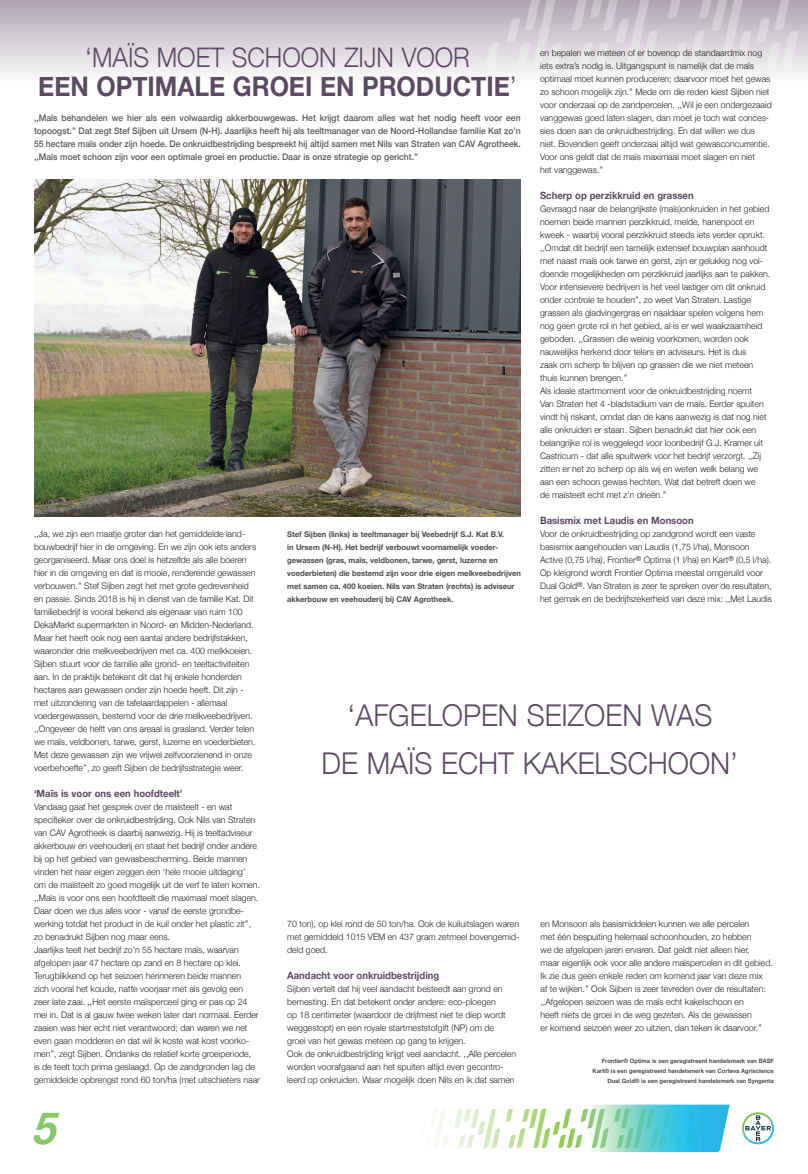
<style>
.page{position:relative;width:808px;height:1174px;background:#fff}
.page>*{position:absolute;margin:0;border:0;box-sizing:border-box;transform-origin:0 0}
.t1{font:italic 700 44.3px "Helvetica Neue";color:#88c869;scale:.95 1}
.t2{font:300 30px/48px "Helvetica Neue";color:#5c4963;text-align:center;scale:.95 1}
.t3{font:700 27px/29px "Helvetica Neue";color:#5c4963;text-align:center;scale:.92 1}
.t4{font:700 10px "Helvetica Neue";color:#5c4963;scale:.95 1}
.t5{font:300 9px/13px "Helvetica Neue";color:#231f20}
.t6{font:500 9px/13px "Helvetica Neue";color:#57585a;text-align:justify;scale:.95 1}
.t7{font:700 7.8px/13px "Helvetica Neue";color:#4b4c4d}
.t8{font:700 6px/10px "Helvetica Neue";color:#4b4c4d;text-align:right}
.s1{font-weight:300}
</style>
<div class="page">
<div style="left:0;top:0;width:808px;height:94px;background:linear-gradient(to bottom,#aea5b1,#fff)"></div>
<svg style="left:486px;top:0;width:312px;height:67px;background:#d1ccd3"></svg>
<img style="left:34px;top:179px;width:487px;height:338px">
<svg style="left:434px;top:1104px;width:340px;height:48px"></svg>
<h3 class="t3" style="left:38px;top:44px;width:521px"><span class="s1">‘MAÏS MOET SCHOON ZIJN VOOR<br></span>EEN OPTIMALE GROEI EN PRODUCTIE<span class="s1">’</span></h3>
<p class="t5" style="left:540px;top:45px;width:233px">en bepalen we meteen of er bovenop de standaardmix nog iets extra’s nodig is. Uitgangspunt is namelijk dat de maïs optimaal moet kunnen produceren; daarvoor moet het gewas zo schoon mogelijk zijn.’’ Mede om die reden kiest Sijben niet voor onderzaai op de zandpercelen. ,,Wil je een ondergezaaid vanggewas goed laten slagen, dan moet je toch wat conces&shy;sies doen aan de onkruidbestrijding. En dat willen we dus niet. Bovendien geeft onderzaai altijd wat gewasconcurrentie.<br>Voor ons geldt dat de maïs maximaal moet slagen en niet<br>het vanggewas.’’</p>
<p class="t4" style="left:540px;top:187px;width:163px">Scherp op perzikkruid en grassen</p>
<p class="t5" style="left:540px;top:201px;width:232px">Gevraagd naar de belangrijkste (maïs)onkruiden in het gebied noemen beide mannen perzikkruid, melde, hanenpoot en kweek - waarbij vooral perzikkruid steeds iets verder oprukt. ,,Omdat dit bedrijf een tamelijk extensief bouwplan aanhoudt met naast maís ook tarwe en gerst, zijn er gelukkig nog vol&shy;doende mogelijkheden om perzikkruid jaarlijks aan te pakken.<br>Voor intensievere bedrijven is het veel lastiger om dit onkruid onder controle te houden’’, zo weet Van Straten. Lastige grassen als gladvingergras en naaldaar spelen volgens hem nog geen grote rol in het gebied, al is er wel waakzaamheid geboden. ,,Grassen die weinig voorkomen, worden ook nauwelijks herkend door telers en adviseurs. Het is dus<br>zaak om scherp te blijven op grassen die we niet meteen thuis kunnen brengen.’’<br>Als ideale startmoment voor de onkruidbestrijding noemt<br>Van Straten het 4 -bladstadium van de maïs. Eerder spuiten vindt hij riskant, omdat dan de kans aanwezig is dat nog niet alle onkruiden er staan. Sijben benadrukt dat hier ook een belangrijke rol is weggelegd voor loonbedrijf G.J. Kramer uit Castricum - dat alle spuitwerk voor het bedrijf verzorgt. ,,Zij zitten er net zo scherp op als wij en weten welk belang we aan een schoon gewas hechten. Wat dat betreft doen we<br>de maïsteelt echt met z’n drieën.’’</p>
<p class="t4" style="left:540px;top:512px;width:163px">Basismix met Laudis en Monsoon</p>
<p class="t5" style="left:540px;top:526px;width:233px">Voor de onkruidbestrijding op zandgrond wordt een vaste basismix aangehouden van Laudis (1,75 l/ha), Monsoon Active (0,75 l/ha), Frontier<sup>®</sup> Optima (1 l/ha) en Kart<sup>®</sup> (0,5 l/ha).<br>Op kleigrond wordt Frontier Optima meestal omgeruild voor Dual Gold<sup>®</sup>. Van Straten is zeer te spreken over de resultaten, het gemak en de bedrijfszekerheid van deze mix: ,,Met Laudis</p>
<p class="t6" style="left:34px;top:110px;width:514px">,,Maïs behandelen we hier als een volwaardig akkerbouwgewas. Het krijgt daarom alles wat het nodig heeft voor een topoogst.’’ Dat zegt Stef Sijben uit Ursem (N-H). Jaarlijks heeft hij als teeltmanager van de Noord-Hollandse familie Kat zo’n 55 hectare maïs onder zijn hoede. De onkruidbestrijding bespreekt hij altijd samen met Nils van Straten van CAV Agrotheek. ,,Maïs moet schoon zijn voor een optimale groei en productie. Daar is onze strategie op gericht.’’</p>
<p class="t5" style="left:34px;top:527px;width:224px">,,Ja, we zijn een maatje groter dan het gemiddelde land&shy;bouwbedrijf hier in de omgeving. En we zijn ook iets anders georganiseerd. Maar ons doel is hetzelfde als alle boeren hier in de omgeving en dat is mooie, renderende gewassen verbouwen.’’ Stef Sijben zegt het met grote gedrevenheid en passie. Sinds 2018 is hij in dienst van de familie Kat. Dit familiebedrijf is vooral bekend als eigenaar van ruim 100<br>DekaMarkt supermarkten in Noord- en Midden-Nederland.<br>Maar het heeft ook nog een aantal andere bedrijfstakken, waaronder drie melkveebedrijven met ca. 400 melkkoeien.<br>Sijben stuurt voor de familie alle grond- en teeltactiviteiten aan. In de praktijk betekent dit dat hij enkele honderden hectares aan gewassen onder zijn hoede heeft. Dit zijn - met uitzondering van de tafelaardappelen - allemaal voedergewassen, bestemd voor de drie melkveebedrijven. ,,Ongeveer de helft van ons areaal is grasland. Verder telen we maïs, veldbonen, tarwe, gerst, luzerne en voederbieten.<br>Met deze gewassen zijn we vrijwel zelfvoorzienend in onze voerbehoefte’’, zo geeft Sijben de bedrijfsstrategie weer.</p>
<p class="t4" style="left:34px;top:786px;width:158px">‘Maïs is voor ons een hoofdteelt’</p>
<p class="t5" style="left:34px;top:800px;width:227px">Vandaag gaat het gesprek over de maïsteelt - en wat specifieker over de onkruidbestrijding. Ook Nils van Straten van CAV Agrotheek is daarbij aanwezig. Hij is teeltadviseur akkerbouw en veehouderij en staat het bedrijf onder andere bij op het gebied van gewasbescherming. Beide mannen vinden het naar eigen zeggen een ‘hele mooie uitdaging’ om de maïsteelt zo goed mogelijk uit de verf te laten komen. ,,Maïs is voor ons een hoofdteelt die maximaal moet slagen.<br>Daar doen we dus alles voor - vanaf de eerste grondbe&shy;werking totdat het product in de kuil onder het plastic zit’’, zo benadrukt Sijben nog maar eens.<br>Jaarlijks teelt het bedrijf zo’n 55 hectare maïs, waarvan afgelopen jaar 47 hectare op zand en 8 hectare op klei.<br>Terugblikkend op het seizoen herinneren beide mannen<br>zich vooral het koude, natte voorjaar met als gevolg een zeer late zaai. ,,Het eerste maïsperceel ging er pas op 24 mei in. Dat is al gauw twee weken later dan normaal. Eerder zaaien was hier echt niet verantwoord; dan waren we net even gaan modderen en dat wil ik koste wat kost voorko&shy;men’’, zegt Sijben. Ondanks de relatief korte groeiperiode,<br>is de teelt toch prima geslaagd. Op de zandgronden lag de gemiddelde opbrengst rond 60 ton/ha (met uitschieters naar</p>
<p class="t7" style="left:287px;top:527px;width:235px">Stef Sijben (links) is teeltmanager bij Veebedrijf S.J. Kat B.V.<br>in Ursem (N-H). Het bedrijf verbouwt voornamelijk voeder&shy;gewassen (gras, maïs, veldbonen, tarwe, gerst, luzerne en voederbieten) die bestemd zijn voor drie eigen melkveebedrijven met samen ca. 400 koeien. Nils van Straten (rechts) is adviseur akkerbouw en veehouderij bij CAV Agrotheek.</p>
<h2 class="t2" style="left:322px;top:689px;width:440px">‘AFGELOPEN SEIZOEN WAS<br>DE MAÏS ECHT KAKELSCHOON’</h2>
<p class="t5" style="left:540px;top:916px;width:234px">en Monsoon als basismiddelen kunnen we alle percelen<br>met één bespuiting helemaal schoonhouden, zo hebben<br>we de afgelopen jaren ervaren. Dat geldt niet alleen hier,<br>maar eigenlijk ook voor alle andere maïspercelen in dit gebied.<br>Ik zie dus geen enkele reden om komend jaar van deze mix<br>af te wijken.’’ Ook Sijben is zeer tevreden over de resultaten: ,,Afgelopen seizoen was de maïs echt kakelschoon en<br>heeft niets de groei in de weg gezeten. Als de gewassen<br>er komend seizoen weer zo uitzien, dan teken ik daarvoor.’’</p>
<p class="t8" style="left:593px;top:1055px;width:183px">Frontier® Optima is een geregistreerd handelsmerk van BASF<br>Kart® is een geregistreerd handelsmerk van Corteva Agriscience<br>Dual Gold® is een geregistreerd handelsmerk van Syngenta</p>
<p class="t5" style="left:287px;top:916px;width:234px;text-align:justify">70 ton), op klei rond de 50 ton/ha. Ook de kuiluitslagen waren met gemiddeld 1015 VEM en 437 gram zetmeel bovengemid&shy;deld goed.</p>
<p class="t4" style="left:287px;top:967px;width:162px">Aandacht voor onkruidbestrijding</p>
<p class="t5" style="left:287px;top:981px;width:230px">Sijben vertelt dat hij veel aandacht besteedt aan grond en bemesting. En dat betekent onder andere: eco-ploegen<br>op 18 centimeter (waardoor de drijfmest niet te diep wordt weggestopt) en een royale startmeststofgift (NP) om de<br>groei van het gewas meteen op gang te krijgen.<br>Ook de onkruidbestrijding krijgt veel aandacht. ,,Alle percelen worden voorafgaand aan het spuiten altijd even gecontro&shy;leerd op onkruiden. Waar mogelijk doen Nils en ik dat samen</p>
<h1 class="t1" style="left:32px;top:1093px;width:42px">5</h1>
</div>
